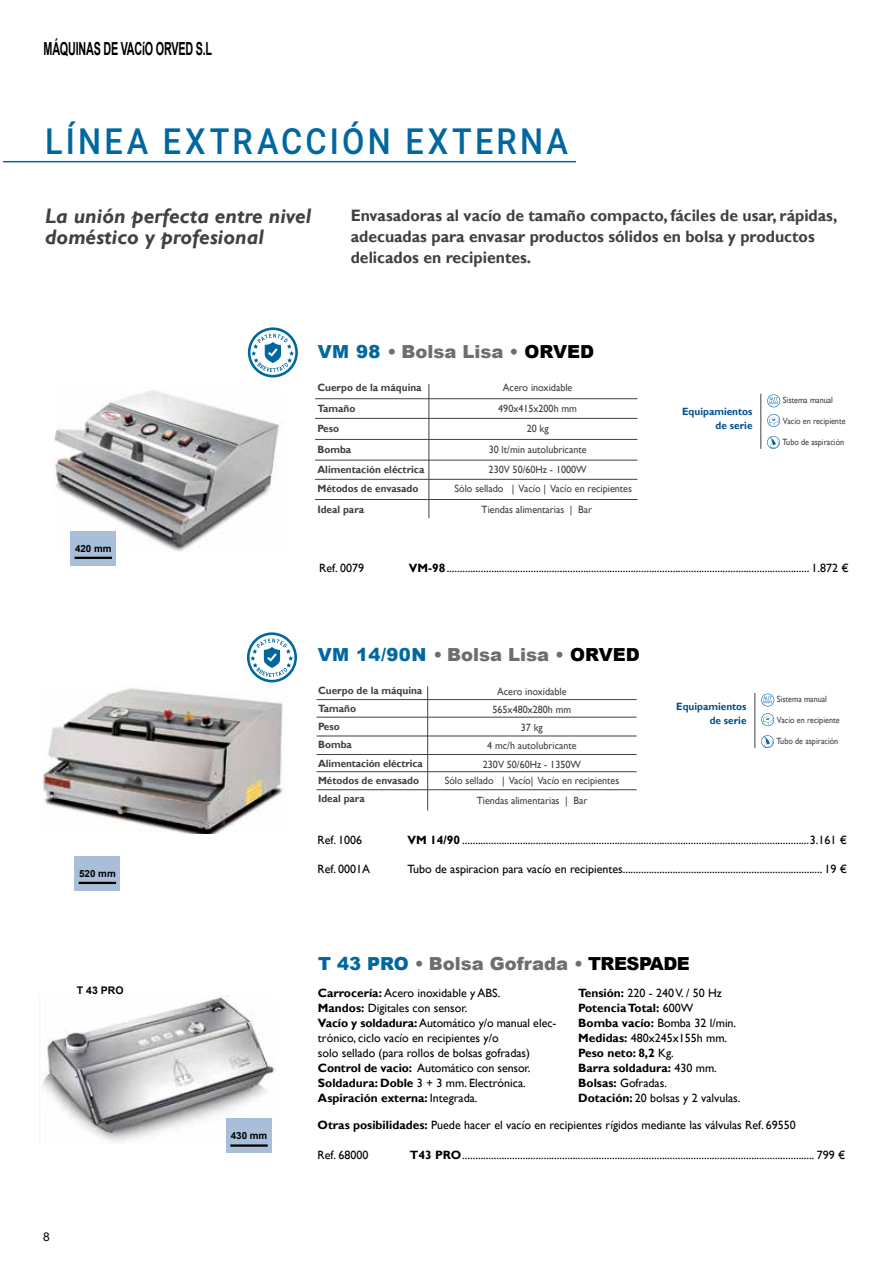
<style>
.page{position:relative;width:893px;height:1263px;background:#fff}
.page>*{position:absolute;margin:0;border:0;box-sizing:border-box;transform-origin:0 0}
.t1{font:500 36px "Roboto";letter-spacing:.1em;color:#00679f;scale:.9 1}
.t2{font:italic 700 21px/21px "Gill Sans";color:#414042}
.t3{font:900 18px "Arial";color:#6d6e71}
.t4{font:700 18px "Arial";letter-spacing:-.02em;color:#000;scale:.6 1}
.t5{font:700 16.5px/21px "Gill Sans";color:#414042;scale:.96 1}
.t6{font:12px/15px "Gill Sans";color:#000}
.t7{font:700 12px/15px "Gill Sans";color:#000}
.t8{font:12px "Arial";color:#000}
.t9{font:10.5px/20.4px "Gill Sans";color:#414042;text-align:center;scale:.96 1}
.t10{font:700 10.5px/18.1px "Gill Sans";color:#414042;scale:.96 1}
.t11{font:700 10.5px/13.5px "Gill Sans";color:#01508e;text-align:right;scale:.96 1}
.t12{font:700 10.5px "Arial";color:#000}
.t13{font:700 9.9px "Arial";color:#000}
.t14{font:9px "Gill Sans";color:#414042;scale:.9 1}
.s1{color:#00679f}
.s2{color:#000}
.s3{font-weight:700}
.s4{font-weight:400}
</style>
<div class="page">
<hr style="left:3px;top:161px;width:573px;height:1px;background:#00679f">
<img style="left:54px;top:390px;width:225px;height:161px">
<hr style="left:315px;top:418px;width:322px;height:1px;background:#414042">
<hr style="left:315px;top:398px;width:322px;height:1px;background:#414042">
<hr style="left:315px;top:439px;width:322px;height:1px;background:#414042">
<hr style="left:315px;top:460px;width:322px;height:1px;background:#414042">
<hr style="left:315px;top:479px;width:322px;height:1px;background:#414042">
<hr style="left:315px;top:499px;width:322px;height:1px;background:#414042">
<hr style="left:429px;top:384px;width:1px;height:134px;background:#414042">
<svg style="left:767px;top:414px;width:13px;height:13px"></svg>
<svg style="left:767px;top:436px;width:13px;height:13px"></svg>
<svg style="left:767px;top:394px;width:13px;height:13px"></svg>
<hr style="left:761px;top:394px;width:1px;height:55px;background:#414042">
<svg style="left:249px;top:329px;width:48px;height:47px"></svg>
<div style="left:248px;top:327px;width:50px;height:50px;border:3px solid #00679f;border-radius:50%"></div>
<svg style="left:251px;top:333px;width:43px;height:39px"></svg>
<div style="left:71px;top:531px;width:45px;height:34px;background:#a9bed8"></div>
<hr style="left:75px;top:557px;width:37px;height:2px;background:#000">
<img style="left:43px;top:686px;width:240px;height:147px">
<hr style="left:317px;top:717px;width:320px;height:1px;background:#414042">
<hr style="left:317px;top:699px;width:320px;height:1px;background:#414042">
<hr style="left:317px;top:736px;width:320px;height:1px;background:#414042">
<hr style="left:317px;top:754px;width:320px;height:1px;background:#414042">
<hr style="left:317px;top:771px;width:320px;height:1px;background:#414042">
<hr style="left:317px;top:789px;width:320px;height:1px;background:#414042">
<hr style="left:427px;top:686px;width:1px;height:124px;background:#414042">
<svg style="left:248px;top:634px;width:48px;height:47px"></svg>
<div style="left:247px;top:632px;width:50px;height:50px;border:3px solid #00679f;border-radius:50%"></div>
<svg style="left:251px;top:638px;width:42px;height:39px"></svg>
<svg style="left:761px;top:713px;width:13px;height:13px"></svg>
<svg style="left:761px;top:735px;width:13px;height:13px"></svg>
<svg style="left:761px;top:694px;width:13px;height:12px"></svg>
<hr style="left:755px;top:693px;width:1px;height:55px;background:#414042">
<div style="left:75px;top:856px;width:45px;height:34px;background:#a9bed8"></div>
<hr style="left:79px;top:882px;width:37px;height:2px;background:#000">
<img style="left:43px;top:995px;width:232px;height:151px">
<div style="left:226px;top:1119px;width:45px;height:34px;background:#a9bed8"></div>
<hr style="left:230px;top:1144px;width:38px;height:3px;background:#000">
<h3 class="t4" style="left:44px;top:36px;width:283px">MÁQUINAS DE VACíO ORVED S.L</h3>
<h1 class="t1" style="left:45px;top:115px;width:583px">LÍNEA EXTRACCIÓN EXTERNA</h1>
<h2 class="t2" style="left:45px;top:206px;width:268px">La unión perfecta entre nivel doméstico y profesional</h2>
<h3 class="t5" style="left:351px;top:205px;width:508px">Envasadoras al vacío de tamaño compacto, fáciles de usar, rápidas, adecuadas para envasar productos sólidos en bolsa y productos delicados en recipientes.</h3>
<p class="t13" style="left:75px;top:541px;width:38px">420 mm</p>
<p class="t13" style="left:79px;top:866px;width:38px">520 mm</p>
<p class="t12" style="left:77px;top:982px;width:48px">T 43 PRO</p>
<p class="t8" style="left:43px;top:1228px;width:8px">8</p>
<p class="t13" style="left:231px;top:1129px;width:38px">430 mm</p>
<h3 class="t3" style="left:318px;top:339px;width:278px"><span class="s1">VM 98</span> • Bolsa Lisa • <span class="s2">ORVED</span></h3>
<p class="t10" style="left:317px;top:379px;width:110px">Cuerpo de la máquina</p>
<p class="t10" style="left:317px;top:419px;width:113px;line-height:20.1px">Peso<br>Bomba<br>Alimentación eléctrica<br>Métodos de envasado</p>
<p class="t10" style="left:317px;top:501px;width:50px">Ideal para</p>
<p class="t10" style="left:317px;top:399px;width:41px">Tamaño</p>
<p class="t9" style="left:503px;top:378px;width:74px">Acero inoxidable</p>
<p class="t9" style="left:489px;top:418px;width:104px">20 kg<br>30 lt/min autolubricante<br>230V 50/60Hz - 1000W</p>
<p class="t9" style="left:482px;top:499px;width:117px">Tiendas alimentarias | Bar</p>
<p class="t9" style="left:498px;top:398px;width:84px">490x415x200h mm</p>
<p class="t9" style="left:455px;top:479px;width:186px">Sólo sellado | Vacío | Vacío en recipientes</p>
<p class="t11" style="left:682px;top:405px;width:75px">Equipamientos de serie</p>
<p class="t14" style="left:783px;top:395px;width:57px">Sistema manual</p>
<p class="t14" style="left:783px;top:416px;width:71px">Vacío en recipiente</p>
<p class="t14" style="left:782px;top:436px;width:70px">Tubo de aspiración</p>
<p class="t6" style="left:319px;top:560px;width:46px">Ref. 0079</p>
<p class="t6" style="left:409px;top:560px;width:441px"><span class="s3">VM-98</span>.......................................................................................................................................... 1.872 €</p>
<h3 class="t3" style="left:318px;top:642px;width:324px"><span class="s1">VM 14/90N</span> • Bolsa Lisa • <span class="s2">ORVED</span></h3>
<p class="t10" style="left:318px;top:681px;width:110px">Cuerpo de la máquina</p>
<p class="t10" style="left:318px;top:718px;width:111px">Peso<br>Bomba<br>Alimentación eléctrica<br>Métodos de envasado<br>Ideal para</p>
<p class="t6" style="left:318px;top:833px;width:46px">Ref. 1006</p>
<p class="t6" style="left:408px;top:833px;width:441px"><span class="s3">VM 14/90</span> ....................................................................................................................................3.161 €</p>
<p class="t9" style="left:497px;top:681px;width:74px">Acero inoxidable</p>
<p class="t9" style="left:483px;top:718px;width:104px;line-height:18.6px">37 kg<br>4 mc/h autolubricante<br>230V 50/60Hz - 1350W</p>
<p class="t9" style="left:477px;top:790px;width:117px">Tiendas alimentarias | Bar</p>
<p class="t14" style="left:777px;top:694px;width:57px">Sistema manual</p>
<p class="t11" style="left:676px;top:700px;width:75px">Equipamientos de serie</p>
<p class="t10" style="left:318px;top:700px;width:41px">Tamaño</p>
<p class="t9" style="left:492px;top:699px;width:84px">565x480x280h mm</p>
<p class="t14" style="left:777px;top:715px;width:71px">Vacío en recipiente</p>
<p class="t14" style="left:776px;top:736px;width:70px">Tubo de aspiración</p>
<p class="t9" style="left:445px;top:770px;width:183px">Sólo sellado | Vacío| Vacío en recipientes</p>
<p class="t6" style="left:318px;top:862px;width:54px">Ref. 0001A</p>
<p class="t6" style="left:408px;top:862px;width:441px">Tubo de aspiracion para vacío en recipientes............................................................................ 19 €</p>
<h3 class="t3" style="left:318px;top:951px;width:373px"><span class="s1">T 43 PRO</span> • Bolsa Gofrada • <span class="s2">TRESPADE</span></h3>
<p class="t6" style="left:318px;top:985px;width:240px"><span class="s3">Carrocería:</span> Acero inoxidable y ABS.<br><span class="s3">Mandos:</span> Digitales con sensor.<br><span class="s3">Vacío y soldadura:</span> Automático y/o manual elec&shy;trónico, ciclo vacío en recipientes y/o<br>solo sellado (para rollos de bolsas gofradas)<br><span class="s3">Control de vacio:</span> Automático con sensor.<br><span class="s3">Soldadura: Doble</span> 3 + 3 mm. Electrónica.<br><span class="s3">Aspiración externa:</span> Integrada.</p>
<p class="t6" style="left:318px;top:1117px;width:480px"><span class="s3">Otras posibilidades:</span> Puede hacer el vacío en recipientes rígidos mediante las válvulas Ref. 69550</p>
<p class="t6" style="left:318px;top:1147px;width:52px">Ref. 68000</p>
<p class="t6" style="left:410px;top:1147px;width:437px"><span class="s3">T43 PRO</span>...................................................................................................................................... 799 €</p>
<p class="t7" style="left:578px;top:985px;width:164px">Tensión: <span class="s4">220 - 240 V. / 50 Hz<br></span>Potencia Total: <span class="s4">600W<br></span>Bomba vacío: <span class="s4">Bomba 32 l/min.<br></span>Medidas: <span class="s4">480x245x155h mm.<br></span>Peso neto: 8,2 <span class="s4">Kg.<br></span>Barra soldadura: <span class="s4">430 mm.<br></span>Bolsas: <span class="s4">Gofradas.<br></span>Dotación: <span class="s4">20 bolsas y 2 valvulas.</span></p>
</div>
